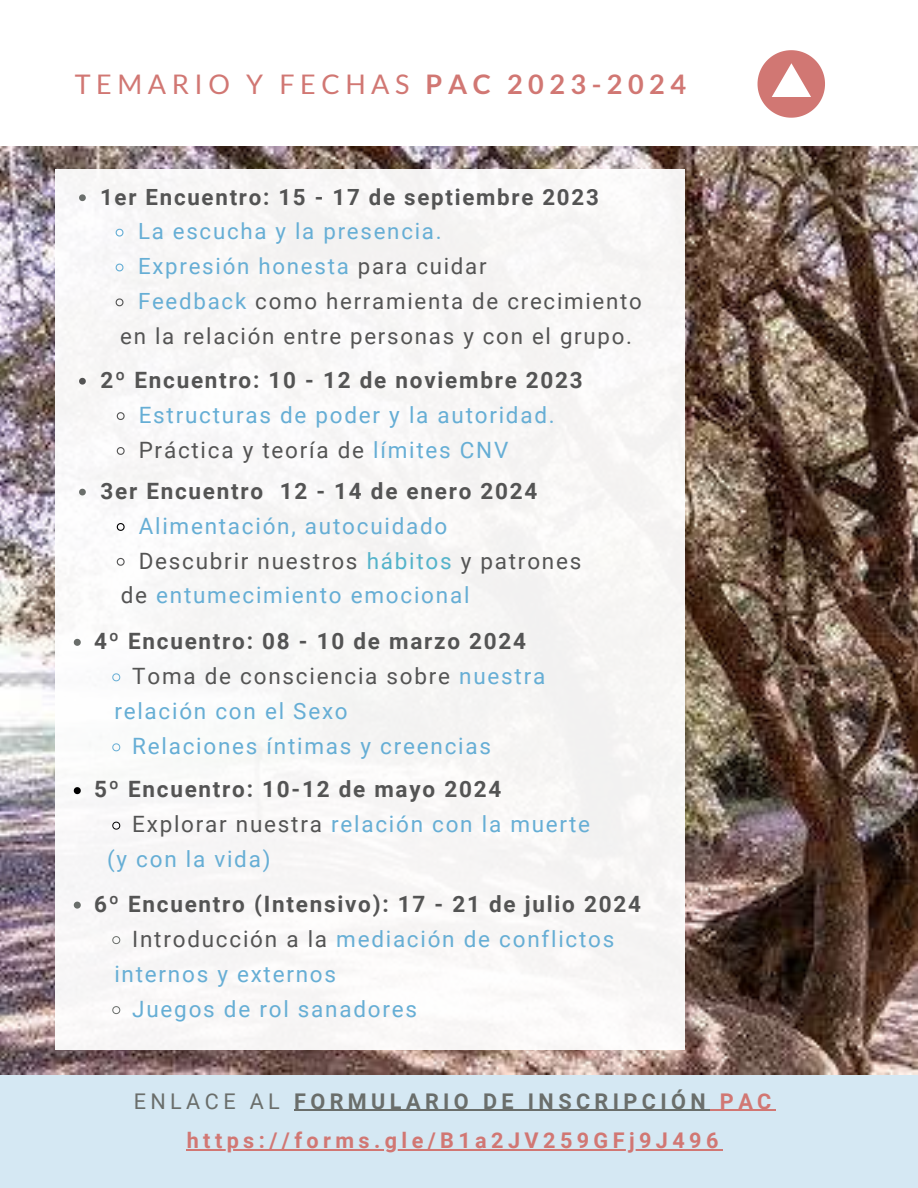
<style>
.page{position:relative;width:918px;height:1188px;background:#fff}
.page>*{position:absolute;margin:0;border:0;box-sizing:border-box;transform-origin:0 0}
.t1{font:27px "Lato";letter-spacing:.205em;color:#d17773}
.t2{font:22.5px/34.8px "Roboto";letter-spacing:.08em;color:#66aed5}
.t3{font:700 22.5px/35px "Roboto";letter-spacing:.08em;color:#545454;text-align:center}
.t4{font:22.5px "Roboto";letter-spacing:.08em;color:#545454}
.t5{font:22.35px "Roboto";letter-spacing:.08em;color:#545454}
.t6{font:22.35px "Roboto";letter-spacing:.08em;color:#66aed5}
.t7{font:700 22.35px "Roboto";letter-spacing:.08em;color:#545454}
.t8{font:700 21.6px/39.3px "Roboto";letter-spacing:.205em;color:#d17773;text-align:center}
.s1{font-weight:700}
.s2{color:#545454}
.s3{color:#66aed5}
.s4{color:#54b3ca}
.s5{font-weight:400}
.s6{font-weight:400;color:#66aed5}
.s7{font-weight:400;color:#6a6e6b}
.s8{color:#6a6e6b}
</style>
<div class="page">
<img style="left:0;top:147px;width:918px;height:928px">
<div style="left:56px;top:170px;width:629px;height:880px;background:#f7f6f6"></div>
<svg style="left:74px;top:902px;width:7px;height:7px"></svg>
<svg style="left:112px;top:936px;width:9px;height:9px"></svg>
<svg style="left:112px;top:1006px;width:9px;height:8px"></svg>
<svg style="left:79px;top:489px;width:7px;height:6px"></svg>
<svg style="left:116px;top:523px;width:9px;height:8px"></svg>
<svg style="left:116px;top:558px;width:9px;height:8px"></svg>
<div style="left:0;top:1075px;width:918px;height:113px;background:#d5e8f3"></div>
<svg style="left:758px;top:50px;width:67px;height:68px"></svg>
<svg style="left:79px;top:194px;width:7px;height:7px"></svg>
<svg style="left:115px;top:228px;width:9px;height:9px"></svg>
<svg style="left:115px;top:263px;width:9px;height:9px"></svg>
<svg style="left:115px;top:298px;width:9px;height:9px"></svg>
<hr style="left:294px;top:1110px;width:416px;height:1px;background:#6a6e6b">
<hr style="left:710px;top:1110px;width:66px;height:1px;background:#d17773">
<hr style="left:187px;top:1149px;width:536px;height:1px;background:#d17773">
<svg style="left:79px;top:378px;width:7px;height:7px"></svg>
<svg style="left:116px;top:412px;width:9px;height:8px"></svg>
<svg style="left:116px;top:447px;width:9px;height:8px"></svg>
<svg style="left:74px;top:639px;width:7px;height:7px"></svg>
<svg style="left:112px;top:673px;width:9px;height:9px"></svg>
<svg style="left:112px;top:743px;width:9px;height:9px"></svg>
<svg style="left:74px;top:787px;width:7px;height:7px"></svg>
<svg style="left:112px;top:821px;width:9px;height:9px"></svg>
<p class="t1" style="left:75px;top:67px;width:613px">TEMARIO Y FECHAS <span class="s1">PAC 2023-2024</span></p>
<p class="t7" style="left:100px;top:184px;width:500px">1er Encuentro: 15 - 17 de septiembre 2023</p>
<p class="t6" style="left:138px;top:219px;width:305px">La escucha y la presencia.</p>
<p class="t6" style="left:138px;top:254px;width:350px">Expresión honesta <span class="s2">para cuidar</span></p>
<p class="t5" style="left:138px;top:288px;width:505px"><span class="s3">Feedback</span> como herramienta de crecimiento</p>
<p class="t5" style="left:120px;top:323px;width:513px">en la relación entre personas y con el grupo.</p>
<p class="t3" style="left:100px;top:363px;width:484px">2º Encuentro: 10 - 12 de noviembre 2023</p>
<p class="t2" style="left:139px;top:398px;width:418px">Estructuras de poder y la autoridad.<br><span class="s2">Práctica y teoría de</span> límites CNV</p>
<p class="t3" style="left:100px;top:474px;width:439px">3er Encuentro 12 - 14 de enero 2024</p>
<p class="t2" style="left:139px;top:509px;width:310px">Alimentación, autocuidado</p>
<p class="t4" style="left:139px;top:548px;width:444px">Descubrir nuestros <span class="s4">hábitos</span> y patrones</p>
<p class="t2" style="left:121px;top:578px;width:350px"><span class="s2">de</span> entumecimiento emocional</p>
<p class="t3" style="left:132px;top:624px;width:415px;text-align:left;text-indent:-38px">4º Encuentro: 08 - 10 de marzo 2024<br><span class="s5">Toma de consciencia sobre</span> <span class="s6">nuestra</span></p>
<p class="t2" style="left:114px;top:694px;width:235px">relación con el Sexo</p>
<p class="t2" style="left:132px;top:729px;width:360px">Relaciones íntimas y creencias</p>
<p class="t3" style="left:94px;top:772px;width:409px">5º Encuentro: 10-12 de mayo 2024</p>
<p class="t2" style="left:132px;top:807px;width:459px"><span class="s2">Explorar nuestra</span> relación con la muerte</p>
<p class="t2" style="left:107px;top:842px;width:165px">(y con la vida)</p>
<p class="t3" style="left:94px;top:886px;width:548px">6º Encuentro (Intensivo): 17 - 21 de julio 2024<br><span class="s5">Introducción a la</span> <span class="s6">mediación de conflictos</span></p>
<p class="t2" style="left:114px;top:957px;width:223px">internos y externos</p>
<p class="t2" style="left:132px;top:992px;width:286px">Juegos de rol sanadores</p>
<p class="t8" style="left:134px;top:1082px;width:639px"><span class="s7">ENLACE AL</span> <span class="s8">FORMULARIO DE INSCRIPCIÓN</span> PAC https://forms.gle/B1a2JV259GFj9J496</p>
</div>
